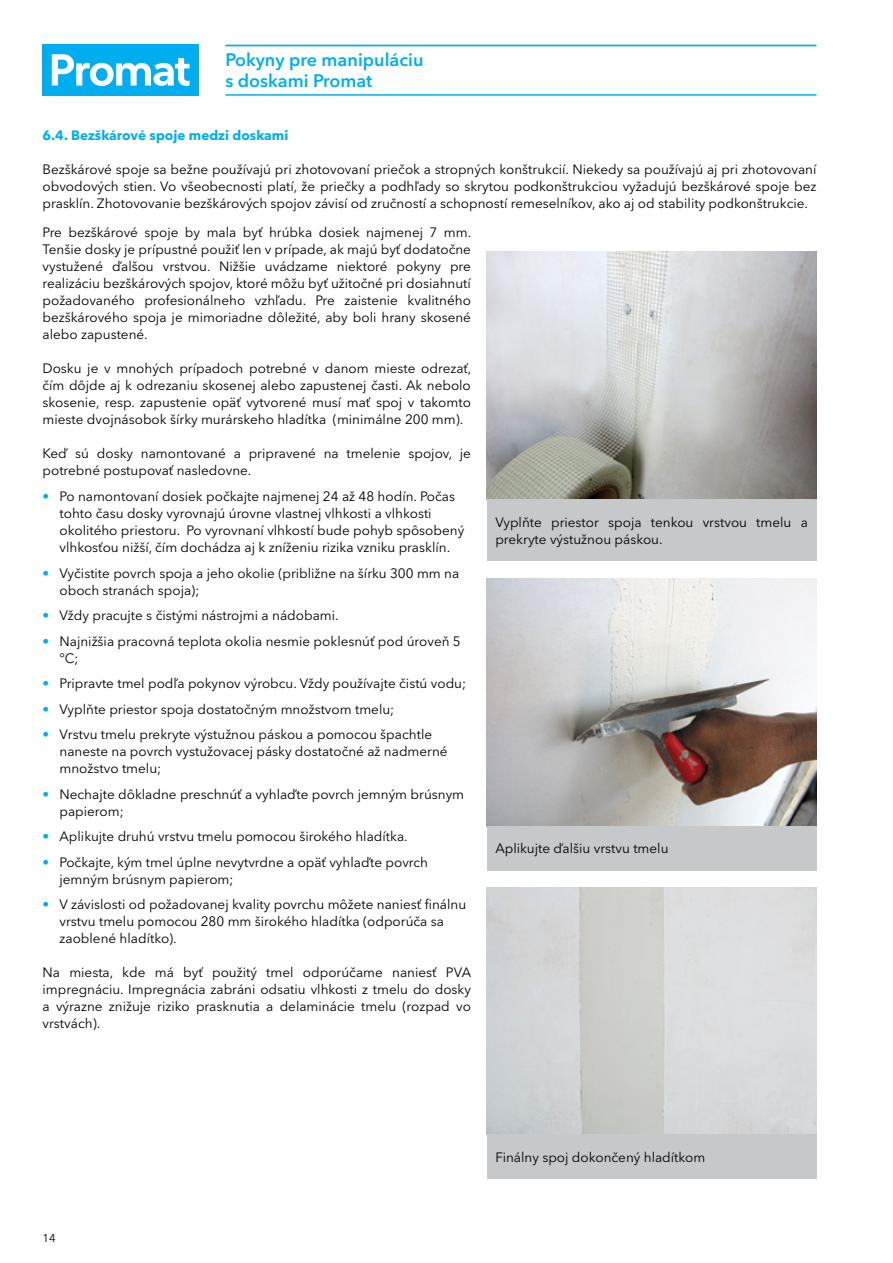
<style>
.page{position:relative;width:893px;height:1263px;background:#fff}
.page>*{position:absolute;margin:0;border:0;box-sizing:border-box;transform-origin:0 0}
.t1{font:600 18px/21.3px "Avenir Next W1 G";color:#00aeef}
.t2{font:13.5px/17px "Avenir Next W1 G";color:#000}
.t3{font:700 13.5px "Avenir Next W1 G";color:#00aeef}
.t4{font:11.25px "Avenir Next W1 G";color:#000}
.s1{color:#00aeef}
</style>
<div class="page">
<div style="left:43px;top:45px;width:156px;height:51px;background:#00aeef"></div>
<svg style="left:52px;top:54px;width:138px;height:32px"></svg>
<img style="left:487px;top:252px;width:330px;height:248px">
<img style="left:487px;top:887px;width:329px;height:248px">
<img style="left:487px;top:578px;width:330px;height:248px">
<hr style="left:225px;top:45px;width:591px;height:1px;background:#00aeef">
<hr style="left:225px;top:94px;width:591px;height:2px;background:#00aeef">
<div style="left:487px;top:500px;width:329px;height:61px;background:#c7c8ca"></div>
<div style="left:487px;top:826px;width:329px;height:44px;background:#c7c8ca"></div>
<div style="left:487px;top:1135px;width:329px;height:44px;background:#c7c8ca"></div>
<h1 class="t1" style="left:225px;top:49px;width:200px">Pokyny pre manipuláciu s doskami Promat</h1>
<p class="t3" style="left:43px;top:127px;width:247px">6.4. Bezškárové spoje medzi doskami</p>
<p class="t2" style="left:43px;top:161px;width:775px;text-align:justify">Bezškárové spoje sa bežne používajú pri zhotovovaní priečok a stropných konštrukcií. Niekedy sa používajú aj pri zhotovovaní obvodových stien. Vo všeobecnosti platí, že priečky a podhľady so skrytou podkonštrukciou vyžadujú bezškárové spoje bez prasklín. Zhotovovanie bezškárových spojov závisí od zručností a schopností remeselníkov, ako aj od stability podkonštrukcie.</p>
<p class="t2" style="left:43px;top:224px;width:430px;text-align:justify">Pre bezškárové spoje by mala byť hrúbka dosiek najmenej 7 mm.<br>Tenšie dosky je prípustné použiť len v prípade, ak majú byť dodatočne vystužené ďalšou vrstvou. Nižšie uvádzame niektoré pokyny pre realizáciu bezškárových spojov, ktoré môžu byť užitočné pri dosiahnutí požadovaného profesionálneho vzhľadu. Pre zaistenie kvalitného bezškárového spoja je mimoriadne dôležité, aby boli hrany skosené alebo zapustené.</p>
<p class="t2" style="left:43px;top:360px;width:430px;text-align:justify">Dosku je v mnohých prípadoch potrebné v danom mieste odrezať, čím dôjde aj k odrezaniu skosenej alebo zapustenej časti. Ak nebolo skosenie, resp. zapustenie opäť vytvorené musí mať spoj v takomto mieste dvojnásobok šírky murárskeho hladítka (minimálne 200 mm).</p>
<p class="t2" style="left:43px;top:445px;width:430px">Keď sú dosky namontované a pripravené na tmelenie spojov, je potrebné postupovať nasledovne.</p>
<p class="t2" style="left:60px;top:488px;width:406px;text-indent:-17px"><span class="s1">•</span> Po namontovaní dosiek počkajte najmenej 24 až 48 hodín. Počas tohto času dosky vyrovnajú úrovne vlastnej vlhkosti a vlhkosti okolitého priestoru. Po vyrovnaní vlhkostí bude pohyb spôsobený vlhkosťou nižší, čím dochádza aj k zníženiu rizika vzniku prasklín.</p>
<p class="t2" style="left:60px;top:564px;width:401px;text-indent:-17px"><span class="s1">•</span> Vyčistite povrch spoja a jeho okolie (približne na šírku 300 mm na oboch stranách spoja);</p>
<p class="t2" style="left:43px;top:607px;width:298px"><span class="s1">•</span> Vždy pracujte s čistými nástrojmi a nádobami.</p>
<p class="t2" style="left:60px;top:632px;width:403px;text-indent:-17px"><span class="s1">•</span> Najnižšia pracovná teplota okolia nesmie poklesnúť pod úroveň 5 °C;</p>
<p class="t2" style="left:43px;top:675px;width:425px"><span class="s1">•</span> Pripravte tmel podľa pokynov výrobcu. Vždy používajte čistú vodu;</p>
<p class="t2" style="left:43px;top:700px;width:353px"><span class="s1">•</span> Vyplňte priestor spoja dostatočným množstvom tmelu;</p>
<p class="t2" style="left:60px;top:726px;width:390px;text-indent:-17px"><span class="s1">•</span> Vrstvu tmelu prekryte výstužnou páskou a pomocou špachtle naneste na povrch vystužovacej pásky dostatočné až nadmerné množstvo tmelu;</p>
<p class="t2" style="left:60px;top:785px;width:406px;text-indent:-17px"><span class="s1">•</span> Nechajte dôkladne preschnúť a vyhlaďte povrch jemným brúsnym papierom;</p>
<p class="t2" style="left:43px;top:828px;width:367px"><span class="s1">•</span> Aplikujte druhú vrstvu tmelu pomocou širokého hladítka.</p>
<p class="t2" style="left:60px;top:853px;width:370px;text-indent:-17px"><span class="s1">•</span> Počkajte, kým tmel úplne nevytvrdne a opäť vyhlaďte povrch jemným brúsnym papierom;</p>
<p class="t2" style="left:60px;top:896px;width:408px;text-indent:-17px"><span class="s1">•</span> V závislosti od požadovanej kvality povrchu môžete naniesť finálnu vrstvu tmelu pomocou 280 mm širokého hladítka (odporúča sa zaoblené hladítko).</p>
<p class="t2" style="left:43px;top:964px;width:430px;text-align:justify">Na miesta, kde má byť použitý tmel odporúčame naniesť PVA impregnáciu. Impregnácia zabráni odsatiu vlhkosti z tmelu do dosky a výrazne znižuje riziko prasknutia a delaminácie tmelu (rozpad vo vrstvách).</p>
<p class="t2" style="left:495px;top:514px;width:314px">Vyplňte priestor spoja tenkou vrstvou tmelu a prekryte výstužnou páskou.</p>
<p class="t2" style="left:495px;top:840px;width:175px">Aplikujte ďalšiu vrstvu tmelu</p>
<p class="t4" style="left:43px;top:1231px;width:15px">14</p>
<p class="t2" style="left:495px;top:1149px;width:211px">Finálny spoj dokončený hladítkom</p>
</div>
